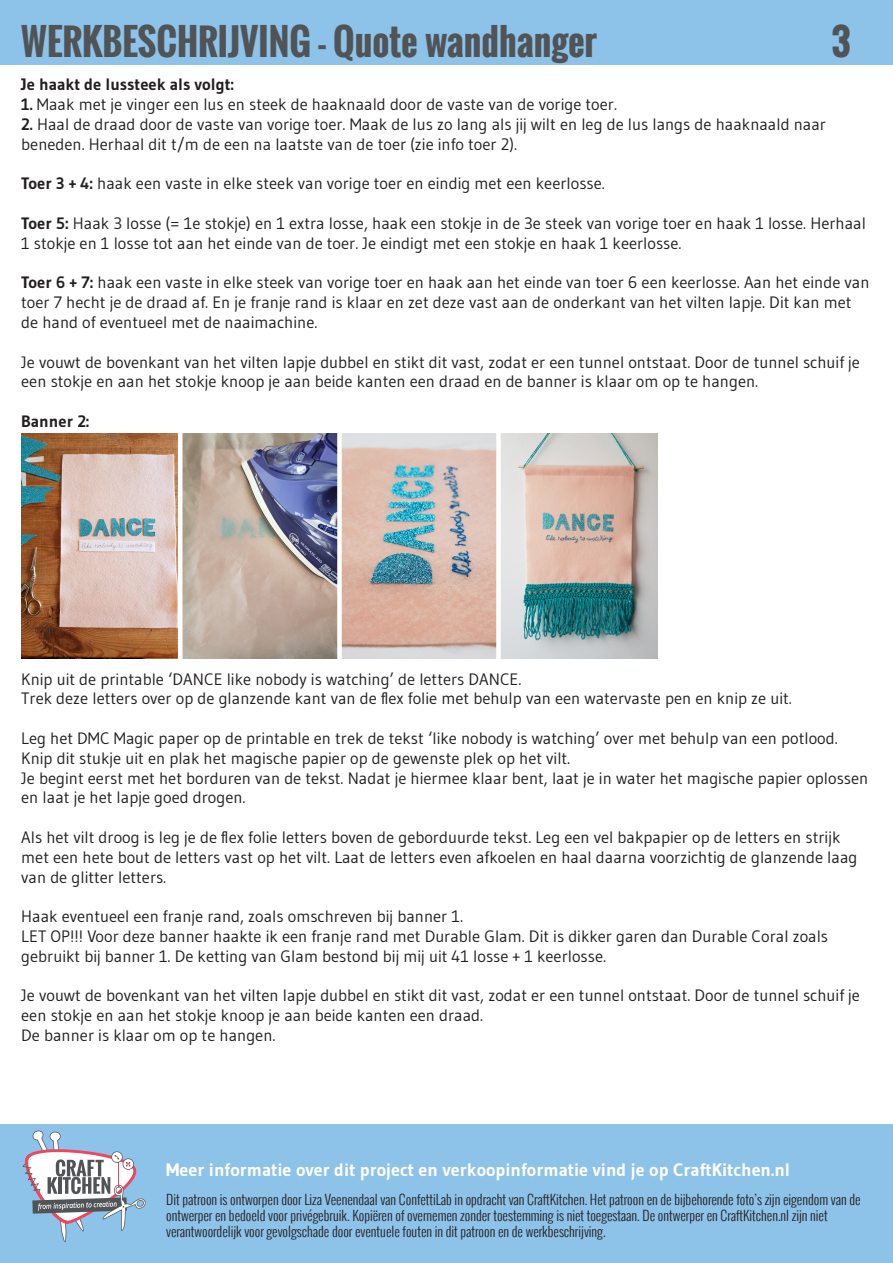
<style>
.page{position:relative;width:893px;height:1263px;background:#fff}
.page>*{position:absolute;margin:0;border:0;box-sizing:border-box;transform-origin:0 0}
.t1{font:700 36px "Oswald";color:#515456}
.t2{font:700 18px "Gudea";color:#fff}
.t3{font:16.5px/19.8px "Gudea";color:#231f20}
.t4{font:700 16.5px "Gudea";color:#231f20}
.t5{font:300 13.5px/16.2px "Oswald";color:#231f20}
.s1{font-weight:700}
</style>
<div class="page">
<div style="left:0;top:1125px;width:893px;height:138px;background:#8dc2e9"></div>
<div style="left:0;top:0;width:893px;height:64px;background:#8dc2e9"></div>
<svg style="left:22px;top:1130px;width:124px;height:112px"></svg>
<img style="left:21px;top:434px;width:636px;height:225px">
<p class="t1" style="left:21px;top:14px;width:577px">WERKBESCHRIJVING - Quote wandhanger</p>
<p class="t1" style="left:831px;top:14px;width:21px">3</p>
<p class="t4" style="left:21px;top:74px;width:214px">Je haakt de lussteek als volgt:</p>
<p class="t3" style="left:21px;top:94px;width:597px"><span class="s1">1.</span> Maak met je vinger een lus en steek de haaknaald door de vaste van de vorige toer.</p>
<p class="t3" style="left:21px;top:114px;width:806px"><span class="s1">2.</span> Haal de draad door de vaste van vorige toer. Maak de lus zo lang als jij wilt en leg de lus langs de haaknaald naar beneden. Herhaal dit t/m de een na laatste van de toer (zie info toer 2).</p>
<p class="t3" style="left:21px;top:174px;width:585px"><span class="s1">Toer 3 + 4:</span> haak een vaste in elke steek van vorige toer en eindig met een keerlosse.</p>
<p class="t3" style="left:21px;top:213px;width:846px"><span class="s1">Toer 5:</span> Haak 3 losse (= 1e stokje) en 1 extra losse, haak een stokje in de 3e steek van vorige toer en haak 1 losse. Herhaal<br>1 stokje en 1 losse tot aan het einde van de toer. Je eindigt met een stokje en haak 1 keerlosse.</p>
<p class="t3" style="left:21px;top:273px;width:850px"><span class="s1">Toer 6 + 7:</span> haak een vaste in elke steek van vorige toer en haak aan het einde van toer 6 een keerlosse. Aan het einde van toer 7 hecht je de draad af. En je franje rand is klaar en zet deze vast aan de onderkant van het vilten lapje. Dit kan met de hand of eventueel met de naaimachine.</p>
<p class="t3" style="left:21px;top:352px;width:840px">Je vouwt de bovenkant van het vilten lapje dubbel en stikt dit vast, zodat er een tunnel ontstaat. Door de tunnel schuif je een stokje en aan het stokje knoop je aan beide kanten een draad en de banner is klaar om op te hangen.</p>
<p class="t4" style="left:21px;top:411px;width:70px">Banner 2:</p>
<p class="t3" style="left:21px;top:669px;width:502px">Knip uit de printable ‘DANCE like nobody is watching’ de letters DANCE.</p>
<p class="t3" style="left:21px;top:688px;width:772px">Trek deze letters over op de glanzende kant van de flex folie met behulp van een watervaste pen en knip ze uit.</p>
<p class="t3" style="left:21px;top:728px;width:818px">Leg het DMC Magic paper op de printable en trek de tekst ‘like nobody is watching’ over met behulp van een potlood.<br>Knip dit stukje uit en plak het magische papier op de gewenste plek op het vilt.</p>
<p class="t3" style="left:21px;top:768px;width:849px">Je begint eerst met het borduren van de tekst. Nadat je hiermee klaar bent, laat je in water het magische papier oplossen en laat je het lapje goed drogen.</p>
<p class="t3" style="left:21px;top:827px;width:838px">Als het vilt droog is leg je de flex folie letters boven de geborduurde tekst. Leg een vel bakpapier op de letters en strijk met een hete bout de letters vast op het vilt. Laat de letters even afkoelen en haal daarna voorzichtig de glanzende laag van de glitter letters.</p>
<p class="t3" style="left:21px;top:906px;width:443px">Haak eventueel een franje rand, zoals omschreven bij banner 1.</p>
<p class="t3" style="left:21px;top:926px;width:808px">LET OP!!! Voor deze banner haakte ik een franje rand met Durable Glam. Dit is dikker garen dan Durable Coral zoals gebruikt bij banner 1. De ketting van Glam bestond bij mij uit 41 losse + 1 keerlosse.</p>
<p class="t3" style="left:21px;top:985px;width:840px">Je vouwt de bovenkant van het vilten lapje dubbel en stikt dit vast, zodat er een tunnel ontstaat. Door de tunnel schuif je een stokje en aan het stokje knoop je aan beide kanten een draad.</p>
<p class="t3" style="left:21px;top:1025px;width:256px">De banner is klaar om op te hangen.</p>
<p class="t2" style="left:166px;top:1159px;width:626px">Meer informatie over dit project en verkoopinformatie vind je op CraftKitchen.nl</p>
<p class="t5" style="left:166px;top:1191px;width:696px">Dit patroon is ontworpen door Liza Veenendaal van ConfettiLab in opdracht van CraftKitchen. Het patroon en de bijbehorende foto’s zijn eigendom van de ontwerper en bedoeld voor privégebruik. Kopiëren of overnemen zonder toestemming is niet toegestaan. De ontwerper en CraftKitchen.nl zijn niet</p>
<p class="t5" style="left:166px;top:1223px;width:441px">verantwoordelijk voor gevolgschade door eventuele fouten in dit patroon en de werkbeschrijving.</p>
</div>
